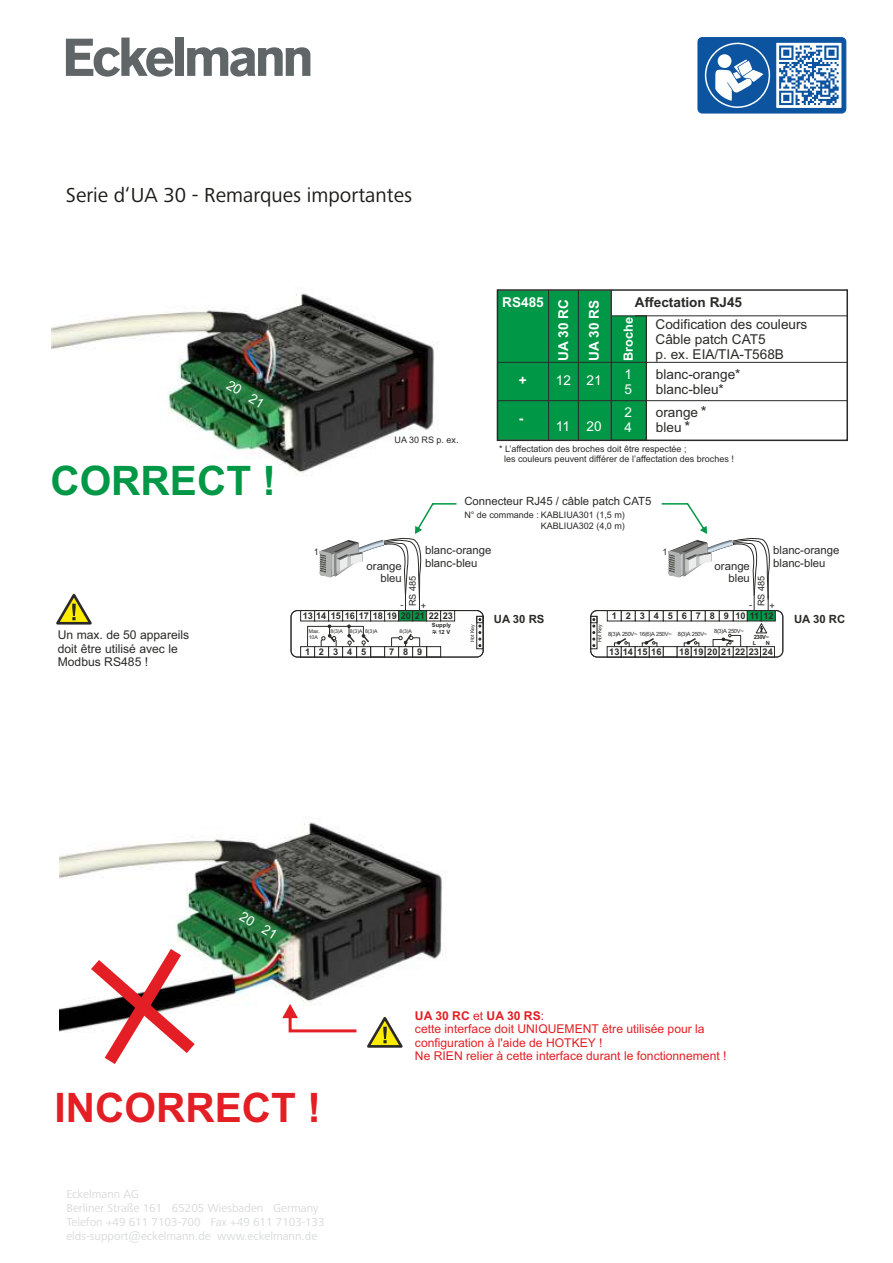
<style>
.page{position:relative;width:893px;height:1263px;background:#fff}
.page>*{position:absolute;margin:0;border:0;box-sizing:border-box;transform-origin:0 0}
.t1{font:700 40.65px "Arial";color:#e31e24}
.t2{font:700 40.65px "Arial";color:#009846}
.t3{font:21px "Frutiger Next Pro";color:#1c1b17}
.t4{font:13.65px/15.1px "Arial";color:#2b2a29}
.t5{font:700 13.65px "Arial";color:#fefefe}
.t6{font:700 13.65px "Arial";color:#2b2a29}
.t7{font:13.65px/15.1px "Arial";color:#fefefe}
.t8{font:13.5px "Arial";color:#fefefe}
.t9{font:700 12.75px "Arial";color:#fefefe}
.t10{font:12.15px/13.5px "Arial";color:#e31e24}
.t11{font:12.15px/13.5px "Arial";color:#2b2a29}
.t12{font:12px/14.2px "Frutiger Next Pro";color:#d9dada}
.t13{font:11.4px "Arial";color:#2b2a29}
.t14{font:700 11.4px "Arial";color:#2b2a29}
.t15{font:700 9.15px "Arial";color:#2b2a29}
.t16{font:700 9.15px "Arial";letter-spacing:.97em;color:#2b2a29}
.t17{font:9.15px "Arial";color:#2b2a29}
.t18{font:9px/10.1px "Arial";color:#2b2a29}
.t19{font:5.7px "Arial";letter-spacing:-.055em;color:#2b2a29}
.t20{font:700 5.7px/6.4px "Arial";color:#2b2a29;text-align:right}
.t21{font:5.1px "Arial";color:#2b2a29}
.s1{font-size:15px}
.s2{font-weight:700}
</style>
<div class="page">
<img style="left:51px;top:293px;width:386px;height:183px">
<img style="left:60px;top:822px;width:385px;height:211px">
<div style="left:590px;top:610px;width:193px;height:47px;background:#fefefe;border:1px solid #2b2a29;border-radius:6px"></div>
<svg style="left:592px;top:616px;width:6px;height:33px"></svg>
<div style="left:291px;top:610px;width:192px;height:47px;background:#fefefe;border:1px solid #2b2a29;border-radius:6px"></div>
<svg style="left:476px;top:616px;width:8px;height:33px"></svg>
<div style="left:590px;top:610px;width:193px;height:47px;border:1px solid #2b2a29;border-radius:6px"></div>
<div style="left:291px;top:610px;width:192px;height:47px;border:1px solid #2b2a29;border-radius:6px"></div>
<svg style="left:78px;top:935px;width:130px;height:129px"></svg>
<svg style="left:365px;top:1013px;width:41px;height:35px"></svg>
<svg style="left:500px;top:292px;width:146px;height:146px;background:#0a9b4c"></svg>
<hr style="left:610px;top:290px;width:2px;height:150px;background:#2b2a29">
<hr style="left:646px;top:316px;width:1px;height:124px;background:#2b2a29">
<hr style="left:635px;top:315px;width:212px;height:1px;background:#2b2a29">
<hr style="left:497px;top:362px;width:350px;height:1px;background:#2b2a29">
<hr style="left:497px;top:400px;width:350px;height:1px;background:#2b2a29">
<hr style="left:578px;top:290px;width:1px;height:150px;background:#2b2a29">
<hr style="left:548px;top:290px;width:1px;height:150px;background:#2b2a29">
<div style="left:497px;top:289px;width:351px;height:152px;border:2px solid #2b2a29"></div>
<svg style="left:282px;top:1004px;width:74px;height:28px"></svg>
<svg style="left:300px;top:503px;width:156px;height:155px"></svg>
<svg style="left:606px;top:503px;width:170px;height:155px"></svg>
<svg style="left:56px;top:593px;width:36px;height:32px"></svg>
<svg style="left:66px;top:38px;width:108px;height:39px"></svg>
<div style="left:176px;top:38px;width:8px;height:38px;background:#606567"></div>
<svg style="left:187px;top:47px;width:124px;height:30px"></svg>
<div style="left:698px;top:37px;width:148px;height:76px;background:#0c54a0;border:1px solid #0c54a0;border-radius:4px"></div>
<svg style="left:704px;top:42px;width:67px;height:66px"></svg>
<svg style="left:777px;top:43px;width:64px;height:65px"></svg>
<h2 class="t3" style="left:66px;top:187px;width:348px">Serie d‘UA 30 - Remarques importantes</h2>
<h3 class="t5" style="left:502px;top:297px;width:43px">RS485</h3>
<h3 class="t6" style="left:635px;top:298px;width:109px">Affectation RJ45</h3>
<h3 class="t4" style="left:656px;top:318px;width:153px">Codification des couleurs<br>Câble patch CAT5</h3>
<h3 class="t5" style="left:558px;top:361px;width:63px;rotate:-90deg">UA 30 RC</h3>
<h3 class="t5" style="left:589px;top:361px;width:62px;rotate:-90deg">UA 30 RS</h3>
<h3 class="t9" style="left:624px;top:361px;width:45px;rotate:-90deg">Broche</h3>
<h3 class="t4" style="left:656px;top:348px;width:130px">p. ex. EIA/TIA-T568B</h3>
<h3 class="t8" style="left:230px;top:379px;width:43px;rotate:31deg">20 21</h3>
<h1 class="t2" style="left:50px;top:465px;width:227px">CORRECT !</h1>
<h3 class="t11" style="left:58px;top:629px;width:133px">Un max. de 50 appareils doit être utilisé avec le<br>Modbus RS485 !</h3>
<p class="t18" style="left:395px;top:436px;width:66px">UA 30 RS p. ex.</p>
<h3 class="t4" style="left:656px;top:368px;width:86px">blanc-orange* blanc-bleu*</h3>
<h3 class="t4" style="left:656px;top:406px;width:52px">orange <span class="s1">* </span>bleu <span class="s1">*</span></h3>
<h3 class="t7" style="left:625px;top:368px;width:9px">1<br>5</h3>
<h3 class="t7" style="left:625px;top:406px;width:9px">2<br>4</h3>
<h3 class="t7" style="left:556px;top:374px;width:17px">12</h3>
<h3 class="t7" style="left:556px;top:420px;width:16px">11</h3>
<h3 class="t7" style="left:586px;top:374px;width:17px">21</h3>
<h3 class="t7" style="left:586px;top:420px;width:17px">20</h3>
<h3 class="t5" style="left:519px;top:375px;width:9px">+</h3>
<h3 class="t5" style="left:519px;top:413px;width:6px">-</h3>
<p class="t18" style="left:504px;top:445px;width:231px;text-indent:-5px">* L’affectation des broches doit être respectée ;<br>les couleurs peuvent différer de l’affectation des broches !</p>
<p class="t18" style="left:314px;top:548px;width:7px">1</p>
<p class="t13" style="left:464px;top:496px;width:189px">Connecteur RJ45 / câble patch CAT5</p>
<p class="t18" style="left:464px;top:510px;width:162px;line-height:11.2px;text-align:right">N° de commande : KABLIUA301 (1,5 m)<br>KABLIUA302 (4,0 m)</p>
<p class="t13" style="left:425px;top:546px;width:68px">blanc-orange</p>
<p class="t18" style="left:662px;top:548px;width:7px">1</p>
<p class="t13" style="left:773px;top:546px;width:68px">blanc-orange</p>
<p class="t13" style="left:367px;top:561px;width:37px">orange</p>
<p class="t13" style="left:425px;top:558px;width:54px">blanc-bleu</p>
<p class="t13" style="left:715px;top:561px;width:37px">orange</p>
<p class="t13" style="left:773px;top:558px;width:54px">blanc-bleu</p>
<p class="t13" style="left:380px;top:574px;width:23px">bleu</p>
<p class="t17" style="left:409px;top:606px;width:32px;rotate:-90deg">RS 485</p>
<p class="t17" style="left:421px;top:602px;width:7px">+</p>
<p class="t17" style="left:400px;top:601px;width:5px">-</p>
<p class="t13" style="left:728px;top:574px;width:23px">bleu</p>
<p class="t17" style="left:758px;top:606px;width:32px;rotate:-90deg">RS 485</p>
<p class="t17" style="left:769px;top:602px;width:7px">+</p>
<p class="t17" style="left:749px;top:601px;width:5px">-</p>
<p class="t15" style="left:303px;top:612px;width:152px">13 14 15 16 17 18 19 20 21 22 23</p>
<p class="t15" style="left:305px;top:648px;width:49px">1234</p>
<p class="t15" style="left:389px;top:648px;width:35px">789</p>
<p class="t20" style="left:432px;top:622px;width:21px">Supply<br>12 V</p>
<p class="t21" style="left:330px;top:629px;width:14px">8(3)A</p>
<p class="t21" style="left:399px;top:629px;width:14px">8(3)A</p>
<p class="t21" style="left:471px;top:642px;width:20px;rotate:-90deg">Hot Key</p>
<p class="t21" style="left:309px;top:629px;width:13px">Max.</p>
<p class="t21" style="left:350px;top:629px;width:29px">8(3)A 8(3)A</p>
<p class="t21" style="left:309px;top:635px;width:11px">10A</p>
<p class="t15" style="left:361px;top:648px;width:7px">5</p>
<p class="t16" style="left:612px;top:612px;width:163px">123456789101112</p>
<p class="t14" style="left:494px;top:615px;width:52px">UA 30 RS</p>
<p class="t14" style="left:794px;top:615px;width:53px">UA 30 RC</p>
<p class="t21" style="left:598px;top:642px;width:20px;rotate:-90deg">Hot Key</p>
<p class="t19" style="left:714px;top:628px;width:31px">8(3)A 250V~</p>
<p class="t19" style="left:608px;top:632px;width:101px">8(3)A 250V~ 16(6)A 250V~ 8(3)A 250V~</p>
<p class="t15" style="left:609px;top:648px;width:54px">13 14 15 16</p>
<p class="t20" style="left:754px;top:634px;width:17px">230V~</p>
<p class="t20" style="left:753px;top:640px;width:5px">L</p>
<p class="t20" style="left:766px;top:640px;width:6px">N</p>
<p class="t15" style="left:679px;top:648px;width:95px">18 19 20 21 22 23 24</p>
<h3 class="t8" style="left:243px;top:910px;width:43px;rotate:31deg">20 21</h3>
<h3 class="t10" style="left:415px;top:1010px;width:313px"><span class="s2">UA 30 RC</span> et <span class="s2">UA 30 RS</span>:<br>cette interface doit UNIQUEMENT être utilisée pour la configuration à l'aide de HOTKEY !<br>Ne RIEN relier à cette interface durant le fonctionnement !</h3>
<h1 class="t1" style="left:55px;top:1092px;width:268px">INCORRECT !</h1>
<h3 class="t12" style="left:66px;top:1188px;width:260px">Eckelmann AG<br>Berliner Straße 161 65205 Wiesbaden Germany Telefon +49 611 7103-700 Fax +49 611 7103-133 elds-support@eckelmann.de www.eckelmann.de</h3>
</div>
